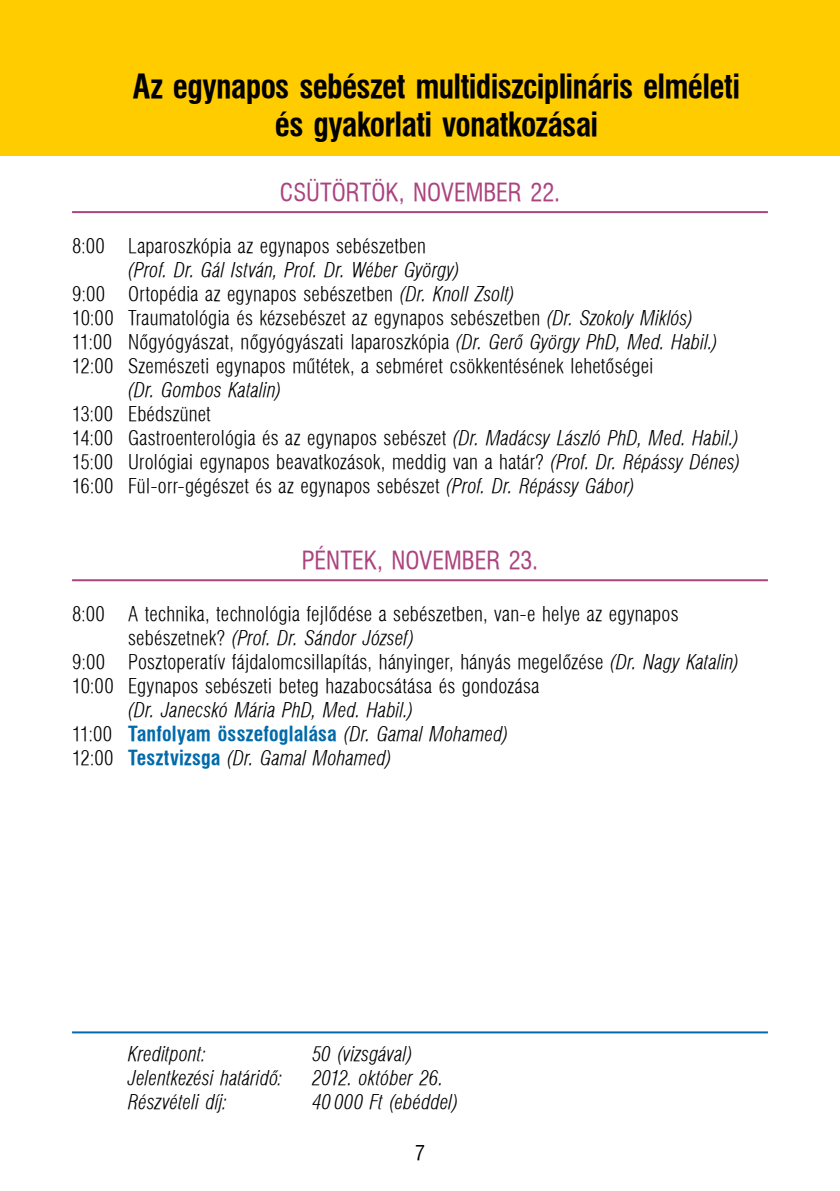
<style>
.page{position:relative;width:840px;height:1191px;background:#fff}
.page>*{position:absolute;margin:0;border:0;box-sizing:border-box;transform-origin:0 0}
.t1{font:700 32px/38px "Swiss 721 Cn PFL";letter-spacing:-.02em;color:#000;text-align:center}
.t2{font:24px "Swiss 721 Cn PFL";letter-spacing:-.005em;color:#ab437f}
.t3{font:20px/24px "Swiss 721 Lt Cn PFL";letter-spacing:.01em;color:#000}
.t4{font:italic 20px "Swiss 721 Lt Cn PFL";letter-spacing:.005em;color:#000}
.t5{font:700 20px "Swiss 721 Cn PFL";letter-spacing:.01em;color:#006aaa}
.t6{font:20px "Swiss 721 Cn PFL";color:#000}
.s1{font-style:italic}
.s2{font-style:normal}
.s3{font-family:"Swiss 721 Lt Cn PFL";font-weight:400;color:#000}
.s4{font-family:"Swiss 721 Lt Cn PFL";font-weight:400;font-style:italic;color:#000}
.s5{font-family:"Swiss 721 Cn PFL";font-weight:700;font-style:normal;color:#006aaa}
</style>
<div class="page">
<hr style="left:72px;top:211px;width:695px;height:2px;background:#ab437f">
<hr style="left:72px;top:579px;width:695px;height:2px;background:#ab437f">
<hr style="left:72px;top:1031px;width:695px;height:2px;background:#006aaa">
<div style="left:0;top:0;width:839px;height:155px;background:#fc0"></div>
<h1 class="t1" style="left:133px;top:67px;width:608px">Az egynapos sebészet multidiszciplináris elméleti és gyakorlati vonatkozásai</h1>
<p class="t2" style="left:280px;top:176px;width:281px">CSÜTÖRTÖK, NOVEM BER 22.</p>
<p class="t3" style="left:72px;top:234px;width:355px">8:00 Laparoszkópia az egynapos sebészetben</p>
<p class="t3" style="left:72px;top:258px;width:647px;text-indent:56px"><span class="s1">(Prof. Dr. Gál István, Prof. Dr. Wéber György)<br></span>9:00 Ortopédia az egynapos sebészetben <span class="s1">(Dr. Knoll Zsolt)<br></span>10:00 Traumatológia és kézsebészet az egynapos sebészetben <span class="s1">(Dr. Szokoly Miklós)<br></span>11:00 Nőgyógyászat, nőgyógyászati laparoszkópia <span class="s1">(Dr. Gerő György PhD, Med. Habil.)<br></span>12:00 Szemészeti egynapos műtétek, a sebméret csökkentésének lehetőségei</p>
<p class="t4" style="left:128px;top:378px;width:155px">(Dr. Gombos Katalin)</p>
<p class="t3" style="left:72px;top:402px;width:669px">13:00 Ebédszünet<br>14:00 Gastroenterológia és az egynapos sebészet <span class="s1">(Dr. Madácsy László PhD, Med. Habil.)<br></span>15:00 Urológiai egynapos beavatkozások, meddig van a határ? <span class="s1">(Prof. Dr. Répássy Dénes)<br></span>16:00 Fül-orr-gégészet és az egynapos sebészet <span class="s1">(Prof. Dr. Répássy Gábor)</span></p>
<p class="t2" style="left:301px;top:544px;width:238px">PÉNTEK, NOVEM BER 23.</p>
<p class="t3" style="left:72px;top:602px;width:607px">8:00 A technika, technológia fejlődése a sebészetben, van-e helye az egynapos</p>
<p class="t4" style="left:128px;top:626px;width:288px"><span class="s2">sebészetnek?</span> (Prof. Dr. Sándor József)</p>
<p class="t3" style="left:72px;top:650px;width:668px">9:00 Posztoperatív fájdalomcsillapítás, hányinger, hányás megelőzése <span class="s1">(Dr. Nagy Katalin)</span></p>
<p class="t3" style="left:72px;top:674px;width:468px">10:00 Egynapos sebészeti beteg hazabocsátása és gondozása</p>
<p class="t4" style="left:128px;top:698px;width:287px">(Dr. Janecskó Mária PhD, Med. Habil.)</p>
<p class="t5" style="left:72px;top:721px;width:438px"><span class="s3">11:00</span> Tanfolyam összefoglalása <span class="s4">(Dr. Gamal Mohamed)</span></p>
<p class="t4" style="left:72px;top:746px;width:321px"><span class="s2">12:00</span> <span class="s5">Tesztvizsga</span> (Dr. Gamal Mohamed)</p>
<p class="t4" style="left:128px;top:1042px;width:79px">Kreditpont:</p>
<p class="t4" style="left:312px;top:1042px;width:102px">50 (vizsgával)</p>
<p class="t4" style="left:128px;top:1066px;width:156px">Jelentkezési határidő:</p>
<p class="t4" style="left:312px;top:1066px;width:132px">2012. október 26.</p>
<p class="t4" style="left:128px;top:1090px;width:100px">Részvételi díj:</p>
<p class="t4" style="left:312px;top:1090px;width:148px">40 000 Ft (ebéddel)</p>
<p class="t6" style="left:415px;top:1140px;width:11px">7</p>
</div>
